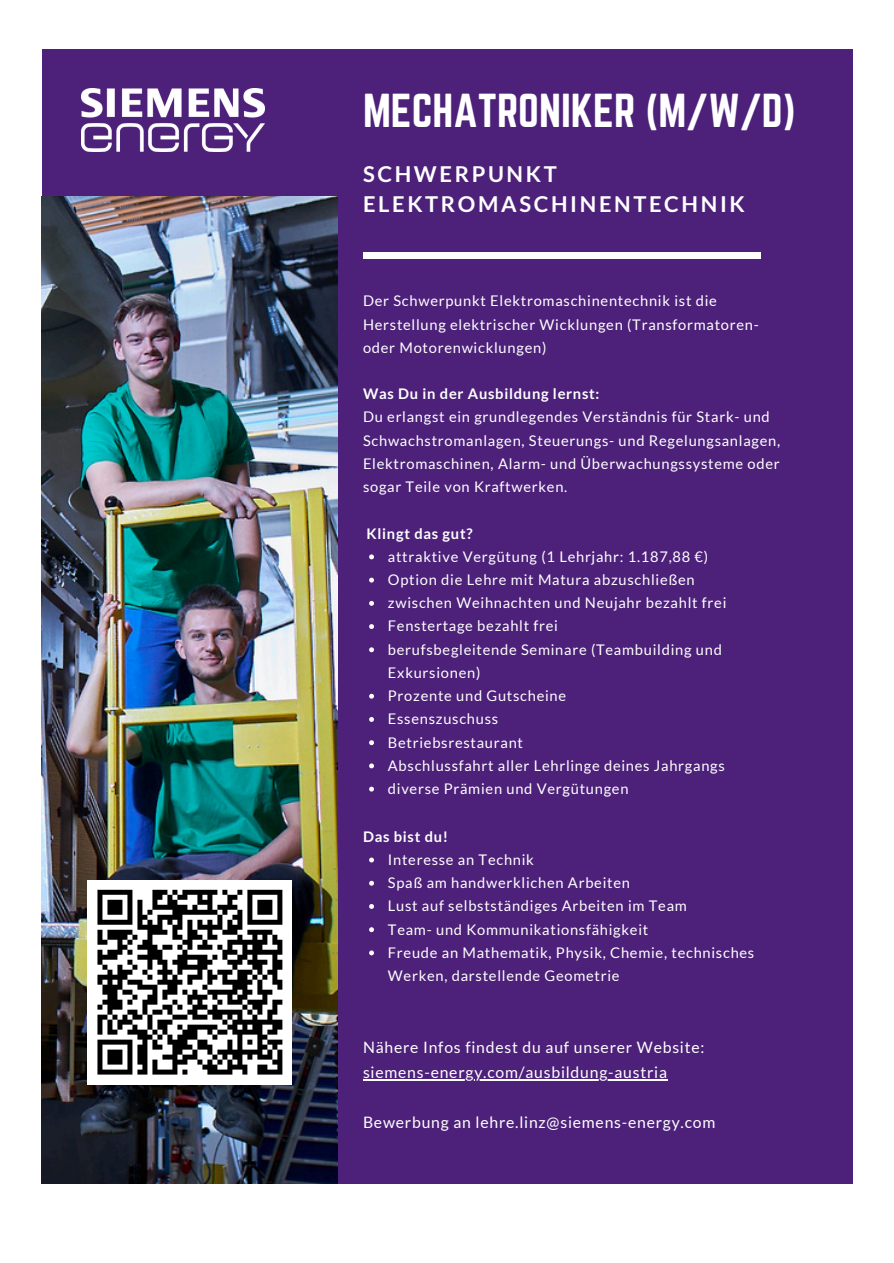
<style>
.page{position:relative;width:894px;height:1263px;background:#fff}
.page>*{position:absolute;margin:0;border:0;box-sizing:border-box;transform-origin:0 0}
.t1{font:41.7px "Norwester";color:#fff}
.t2{font:700 21.9px/29.5px "Lato";letter-spacing:.12em;color:#fff}
.t3{font:15.75px "Lato";letter-spacing:.05em;color:#fff}
.t4{font:14.7px/23.2px "Lato";letter-spacing:.05em;color:#fff}
.t5{font:700 14.7px "Lato";letter-spacing:.05em;color:#fff}
</style>
<div class="page">
<div style="left:42px;top:50px;width:810px;height:1134px;background:#4d217a"></div>
<img style="left:42px;top:196px;width:296px;height:987px">
<hr style="left:363px;top:1079px;width:304px;height:1px;background:#fff">
<svg style="left:369px;top:554px;width:5px;height:5px"></svg>
<svg style="left:369px;top:578px;width:5px;height:5px"></svg>
<svg style="left:369px;top:601px;width:5px;height:5px"></svg>
<svg style="left:369px;top:624px;width:5px;height:5px"></svg>
<svg style="left:369px;top:647px;width:5px;height:5px"></svg>
<svg style="left:369px;top:694px;width:5px;height:5px"></svg>
<svg style="left:369px;top:717px;width:5px;height:5px"></svg>
<svg style="left:369px;top:740px;width:5px;height:5px"></svg>
<svg style="left:369px;top:763px;width:5px;height:5px"></svg>
<svg style="left:369px;top:787px;width:5px;height:5px"></svg>
<svg style="left:369px;top:857px;width:5px;height:5px"></svg>
<svg style="left:369px;top:881px;width:5px;height:5px"></svg>
<svg style="left:369px;top:904px;width:5px;height:5px"></svg>
<svg style="left:369px;top:927px;width:5px;height:5px"></svg>
<svg style="left:369px;top:950px;width:5px;height:5px"></svg>
<div style="left:363px;top:252px;width:396px;height:7px;background:#fff"></div>
<div style="left:87px;top:880px;width:205px;height:204px;background:#fff"></div>
<svg style="left:97px;top:889px;width:186px;height:186px"></svg>
<img style="left:81px;top:89px;width:184px;height:63px">
<p class="t1" style="left:363px;top:86px;width:434px">MECHATRONIKER (M/W/D)</p>
<p class="t2" style="left:363px;top:159px;width:383px">SCHWERPUNKT<br>ELEKTROMASCHINENTECHNIK</p>
<p class="t4" style="left:363px;top:289px;width:397px">Der Schwerpunkt Elektromaschinentechnik ist die<br>Herstellung elektrischer Wicklungen (Transformatoren&shy;oder Motorenwicklungen)</p>
<p class="t5" style="left:363px;top:385px;width:238px">Was Du in der Ausbildung lernst:</p>
<p class="t4" style="left:363px;top:405px;width:418px">Du erlangst ein grundlegendes Verständnis für Stark- und Schwachstromanlagen, Steuerungs- und Regelungsanlagen, Elektromaschinen, Alarm- und Überwachungssysteme oder sogar Teile von Kraftwerken.</p>
<p class="t5" style="left:366px;top:524px;width:107px">Klingt das gut?</p>
<p class="t4" style="left:388px;top:544px;width:322px">attraktive Vergütung (1 Lehrjahr: 1.187,88 €)</p>
<p class="t4" style="left:388px;top:568px;width:308px">Option die Lehre mit Matura abzuschließen</p>
<p class="t4" style="left:388px;top:591px;width:340px">zwischen Weihnachten und Neujahr bezahlt frei</p>
<p class="t4" style="left:388px;top:614px;width:171px">Fenstertage bezahlt frei</p>
<p class="t4" style="left:388px;top:637px;width:335px">berufsbegleitende Seminare (Teambuilding und<br>Exkursionen)</p>
<p class="t4" style="left:388px;top:684px;width:180px">Prozente und Gutscheine</p>
<p class="t4" style="left:388px;top:707px;width:112px">Essenszuschuss</p>
<p class="t4" style="left:388px;top:730px;width:137px">Betriebsrestaurant</p>
<p class="t4" style="left:388px;top:753px;width:338px">Abschlussfahrt aller Lehrlinge deines Jahrgangs</p>
<p class="t4" style="left:388px;top:777px;width:242px">diverse Prämien und Vergütungen</p>
<p class="t5" style="left:363px;top:827px;width:87px">Das bist du!</p>
<p class="t4" style="left:388px;top:848px;width:147px">Interesse an Technik</p>
<p class="t4" style="left:388px;top:871px;width:243px">Spaß am handwerklichen Arbeiten</p>
<p class="t4" style="left:388px;top:894px;width:300px">Lust auf selbstständiges Arbeiten im Team</p>
<p class="t4" style="left:388px;top:917px;width:262px">Team- und Kommunikationsfähigkeit</p>
<p class="t4" style="left:388px;top:940px;width:368px">Freude an Mathematik, Physik, Chemie, technisches<br>Werken, darstellende Geometrie</p>
<p class="t3" style="left:363px;top:1037px;width:343px">Nähere Infos findest du auf unserer Website:</p>
<p class="t3" style="left:363px;top:1062px;width:305px">siemens-energy.com/ausbildung-austria</p>
<p class="t3" style="left:363px;top:1112px;width:354px">Bewerbung an lehre.linz@siemens-energy.com</p>
</div>
